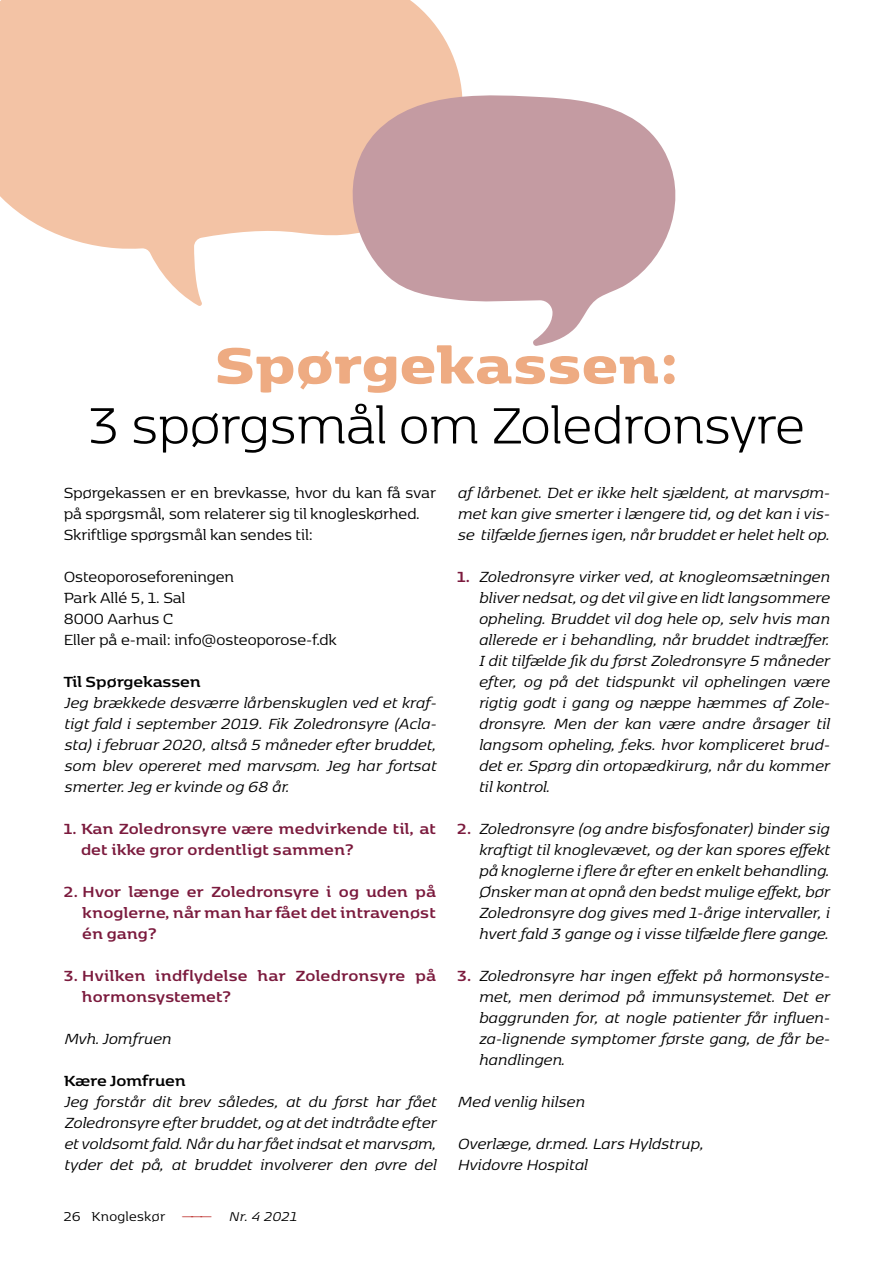
<style>
.page{position:relative;width:893px;height:1263px;background:#fff}
.page>*{position:absolute;margin:0;border:0;box-sizing:border-box;transform-origin:0 0}
.t1{font:300 60px "Kobenhavn";color:#000}
.t2{font:900 60px "Kobenhavn";color:#eeab82}
.t3{font:italic 17.25px/21px "Kobenhavn";color:#000;text-align:justify}
.t4{font:17.25px/21px "Kobenhavn";color:#000}
.t5{font:700 17.25px/21px "Kobenhavn";letter-spacing:.01em;color:#7b1a3d}
.t6{font:700 17.25px "Kobenhavn";color:#000}
.t7{font:15px "Kobenhavn";letter-spacing:.02em;color:#000}
.s1{font-weight:700;font-style:normal;color:#7b1a3d}
.s2{font-family:"Neo Sans Std";font-weight:300;color:#b10904}
.s3{font-style:italic}
</style>
<div class="page">
<svg style="left:0;top:0;width:462px;height:306px;fill:#f3c3a5"></svg>
<svg style="left:338px;top:89px;width:338px;height:257px;fill:#c49ba2"></svg>
<h1 class="t2" style="left:214px;top:345px;width:467px">Spørgekassen:</h1>
<h1 class="t1" style="left:88px;top:404px;width:718px">3 spørgsmål om Zoledronsyre</h1>
<p class="t4" style="left:64px;top:483px;width:374px">Spørgekassen er en brevkasse, hvor du kan få svar på spørgsmål, som relaterer sig til knogleskørhed.<br>Skriftlige spørgsmål kan sendes til:</p>
<p class="t4" style="left:64px;top:567px;width:275px">Osteoporoseforeningen<br>Park Allé 5, 1. Sal<br>8000 Aarhus C<br>Eller på e-mail: info@osteoporose-f.dk</p>
<p class="t6" style="left:64px;top:675px;width:138px">Til Spørgekassen</p>
<p class="t3" style="left:64px;top:693px;width:374px">Jeg brækkede desværre lårbenskuglen ved et kraf&shy;tigt fald i september 2019. Fik Zoledronsyre (Acla&shy;sta) i februar 2020, altså 5 måneder efter bruddet, som blev opereret med marvsøm. Jeg har fortsat smerter. Jeg er kvinde og 68 år.</p>
<p class="t5" style="left:81px;top:819px;width:356px;text-indent:-17px">1. Kan Zoledronsyre være medvirkende til, at det ikke gror ordentligt sammen?</p>
<p class="t5" style="left:82px;top:882px;width:355px;text-align:justify;text-indent:-19px">2. Hvor længe er Zoledronsyre i og uden på knoglerne, når man har fået det intravenøst én gang?</p>
<p class="t5" style="left:82px;top:966px;width:355px;text-indent:-18px">3. Hvilken indflydelse har Zoledronsyre på hormon systemet?</p>
<p class="t3" style="left:64px;top:1029px;width:108px">Mvh. Jomfruen</p>
<p class="t6" style="left:64px;top:1074px;width:124px">Kære Jomfruen</p>
<p class="t3" style="left:64px;top:1092px;width:374px">Jeg forstår dit brev således, at du først har fået Zoledronsyre efter bruddet, og at det indtrådte efter et voldsomt fald. Når du har fået indsat et marvsøm, tyder det på, at bruddet involverer den øvre del</p>
<p class="t3" style="left:457px;top:483px;width:374px">af lårbenet. Det er ikke helt sjældent, at marvsøm&shy;met kan give smerter i længere tid, og det kan i vis&shy;se tilfælde fjernes igen, når bruddet er helet helt op.</p>
<p class="t3" style="left:478px;top:567px;width:352px;text-indent:-21px"><span class="s1">1.</span> Zoledronsyre virker ved, at knogleomsætningen bliver nedsat, og det vil give en lidt langsommere opheling. Bruddet vil dog hele op, selv hvis man allerede er i behandling, når bruddet indtræffer.<br>I dit tilfælde fik du først Zoledronsyre 5 måneder efter, og på det tidspunkt vil ophelingen være rigtig godt i gang og næppe hæmmes af Zole&shy;dronsyre. Men der kan være andre årsager til langsom opheling, f.eks. hvor kompliceret brud&shy;det er. Spørg din ortopædkirurg, når du kommer til kontrol.</p>
<p class="t3" style="left:478px;top:819px;width:352px;text-indent:-21px"><span class="s1">2.</span> Zoledronsyre (og andre bisfosfonater) binder sig kraftigt til knoglevævet, og der kan spores effekt på knoglerne i flere år efter en enkelt behandling.<br>Ønsker man at opnå den bedst mulige effekt, bør Zoledronsyre dog gives med 1-årige intervaller, i hvert fald 3 gange og i visse tilfælde flere gange.</p>
<p class="t3" style="left:478px;top:966px;width:352px;text-indent:-21px"><span class="s1">3.</span> Zoledronsyre har ingen effekt på hormonsyste&shy;met, men derimod på immunsystemet. Det er baggrunden for, at nogle patienter får influen&shy;za-lignende symptomer første gang, de får be&shy;handlingen.</p>
<p class="t3" style="left:457px;top:1092px;width:128px">Med venlig hilsen</p>
<p class="t3" style="left:457px;top:1134px;width:248px">Overlæge, dr.med. Lars Hyldstrup,<br>Hvidovre Hospital</p>
<p class="t7" style="left:64px;top:1211px;width:234px">26 Knogleskør <span class="s2">———</span> <span class="s3">Nr. 4 2021</span></p>
</div>
